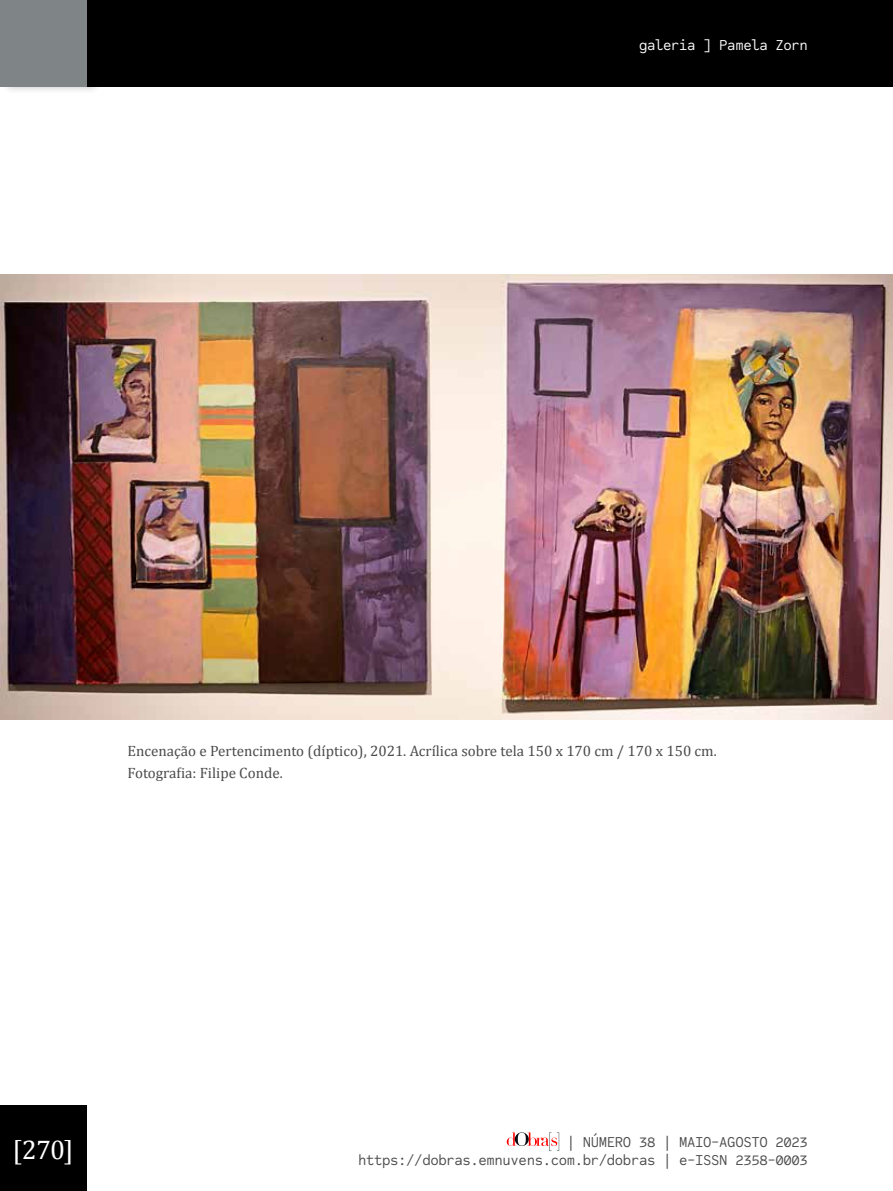
<style>
.page{position:relative;width:893px;height:1191px;background:#fff}
.page>*{position:absolute;margin:0;border:0;box-sizing:border-box;transform-origin:0 0}
.t1{font:27px "Cambria";color:#fff}
.t2{font:15px/21.6px "Cambria";color:#4b4b4b}
.t3{font:15px/18px "Code Saver";letter-spacing:-.025em;color:#4b4b4b;text-align:right}
.t4{font:15px "Code Saver";letter-spacing:-.025em;color:#fff}
</style>
<div class="page">
<div style="left:0;top:1106px;width:86px;height:85px;background:#000"></div>
<svg style="left:507px;top:1132px;width:52px;height:18px"></svg>
<div style="left:0;top:0;width:893px;height:86px;background:#000"></div>
<div style="left:0;top:0;width:103px;height:94px;background:#000;opacity:.25"></div>
<div style="left:0;top:0;width:86px;height:86px;background:#7f8586"></div>
<img style="left:0;top:274px;width:893px;height:446px">
<p class="t4" style="left:639px;top:36px;width:170px">galeria ] Pamela Zorn</p>
<p class="t2" style="left:128px;top:740px;width:591px">Encenação e Pertencimento (díptico), 2021. Acrílica sobre tela 150 x 170 cm / 170 x 150 cm.<br>Fotografia: Filipe Conde.</p>
<h1 class="t1" style="left:13px;top:1133px;width:63px">[270]</h1>
<p class="t3" style="left:358px;top:1132px;width:451px">| NÚMERO 38 | MAIO-AGOSTO 2023 https://dobras.emnuvens.com.br/dobras | e-ISSN 2358-0003</p>
</div>
